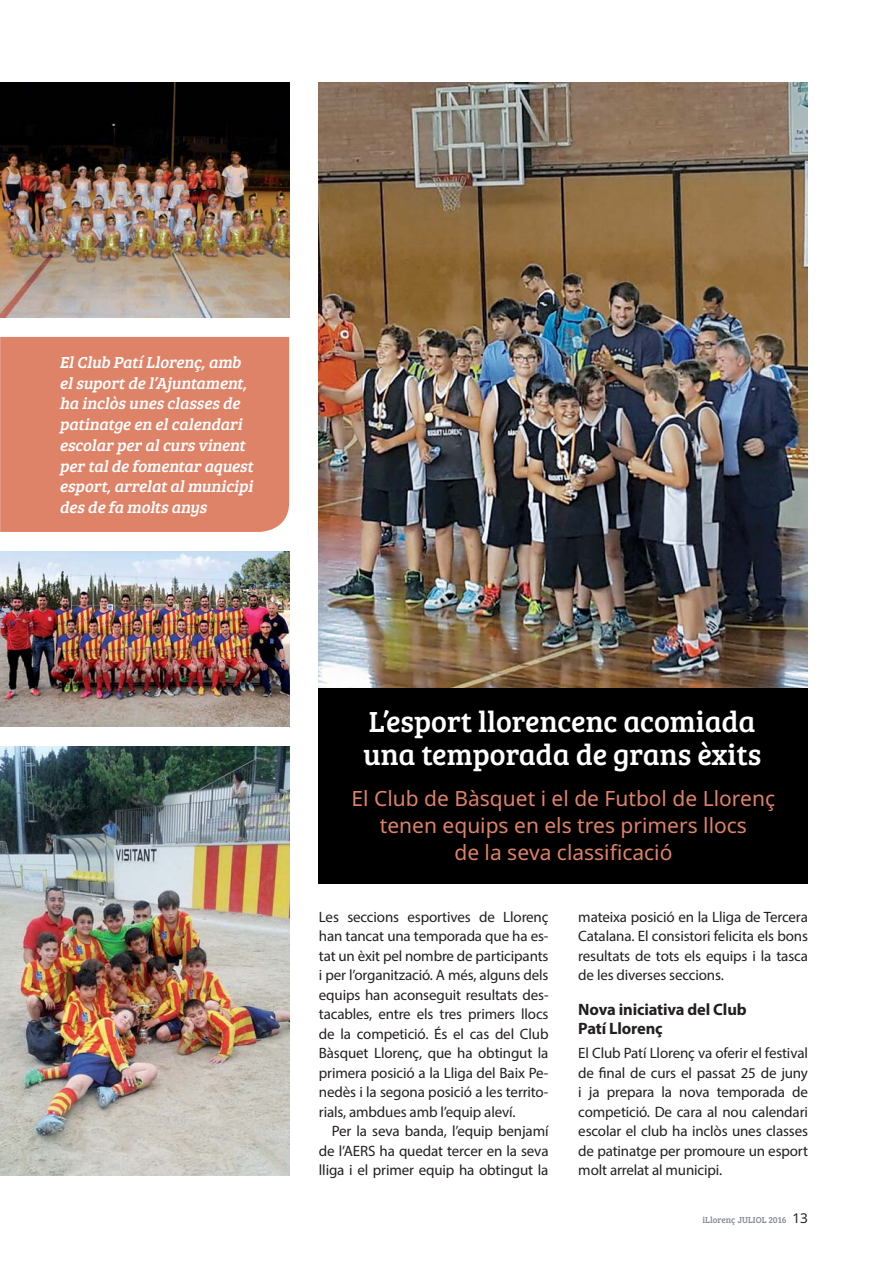
<style>
.page{position:relative;width:893px;height:1263px;background:#fff}
.page>*{position:absolute;margin:0;border:0;box-sizing:border-box;transform-origin:0 0}
.t1{font:30px/33px "Bree Serif";color:#fff}
.t2{font:21px/27px "Noto Sans";color:#df8368;text-align:center}
.t3{font:italic 16.5px/20.7px "Bree Serif";color:#fff}
.t4{font:700 16.5px/19.5px "Myriad Pro";letter-spacing:-.01em;color:#231f20}
.t5{font:15px/19.5px "Myriad Pro";letter-spacing:-.01em;color:#231f20;text-align:justify}
.t6{font:9px "Bree Serif";color:#868893}
.s1{font-family:"Noto Sans";font-size:13.5px;color:#231f20}
</style>
<div class="page">
<img style="left:319px;top:82px;width:489px;height:606px">
<div style="left:319px;top:688px;width:489px;height:195px;background:#000"></div>
<img style="left:0;top:746px;width:289px;height:429px">
<img style="left:0;top:552px;width:289px;height:175px">
<img style="left:0;top:82px;width:289px;height:235px">
<div style="left:0;top:337px;width:289px;height:195px;background:#df8368"></div>
<p class="t3" style="left:60px;top:353px;width:198px">El Club Patí Llorenç,amb el suport de l’Ajuntament, ha inclòs unes classes de patinatge en el calendari escolar per al curs vinent per tal de fomentar aquest esport,arrelat al municipi des de fa molts anys</p>
<h1 class="t1" style="left:363px;top:707px;width:400px">L’esport llorencenc acomiada una temporada de grans èxits</h1>
<h2 class="t2" style="left:352px;top:787px;width:425px">El Club de Bàsquet i el de Futbol de Llorenç tenen equips en els tres primers llocs<br>de la seva classificació</h2>
<p class="t5" style="left:319px;top:908px;width:231px">Les seccions esportives de Llorenç han tancat una temporada que ha es&shy;tat un èxit pel nombre de participants i per l’organització. A més, alguns dels equips han aconseguit resultats des&shy;tacables, entre els tres primers llocs de la competició. És el cas del Club Bàsquet Llorenç, que ha obtingut la primera posició a la Lliga del Baix Pe&shy;nedès i la segona posició a les territo&shy;rials, ambdues amb l’equip aleví.</p>
<p class="t5" style="left:319px;top:1123px;width:231px;text-indent:13px">Per la seva banda, l’equip benjamí de l’AERS ha quedat tercer en la seva lliga i el primer equip ha obtingut la</p>
<p class="t5" style="left:578px;top:908px;width:231px">mateixa posició en la Lliga de Tercera Catalana. El consistori felicita els bons resultats de tots els equips i la tasca de les diverses seccions.</p>
<p class="t4" style="left:578px;top:1001px;width:170px">Nova iniciativa del Club<br>Patí Llorenç</p>
<p class="t5" style="left:578px;top:1045px;width:231px">El Club Patí Llorenç va oferir el festival de final de curs el passat 25 de juny i ja prepara la nova temporada de competició. De cara al nou calendari escolar el club ha inclòs unes classes de patinatge per promoure un esport molt arrelat al municipi.</p>
<p class="t6" style="left:702px;top:1216px;width:107px">iLlorenç JULIOL 2016 <span class="s1">13</span></p>
</div>
